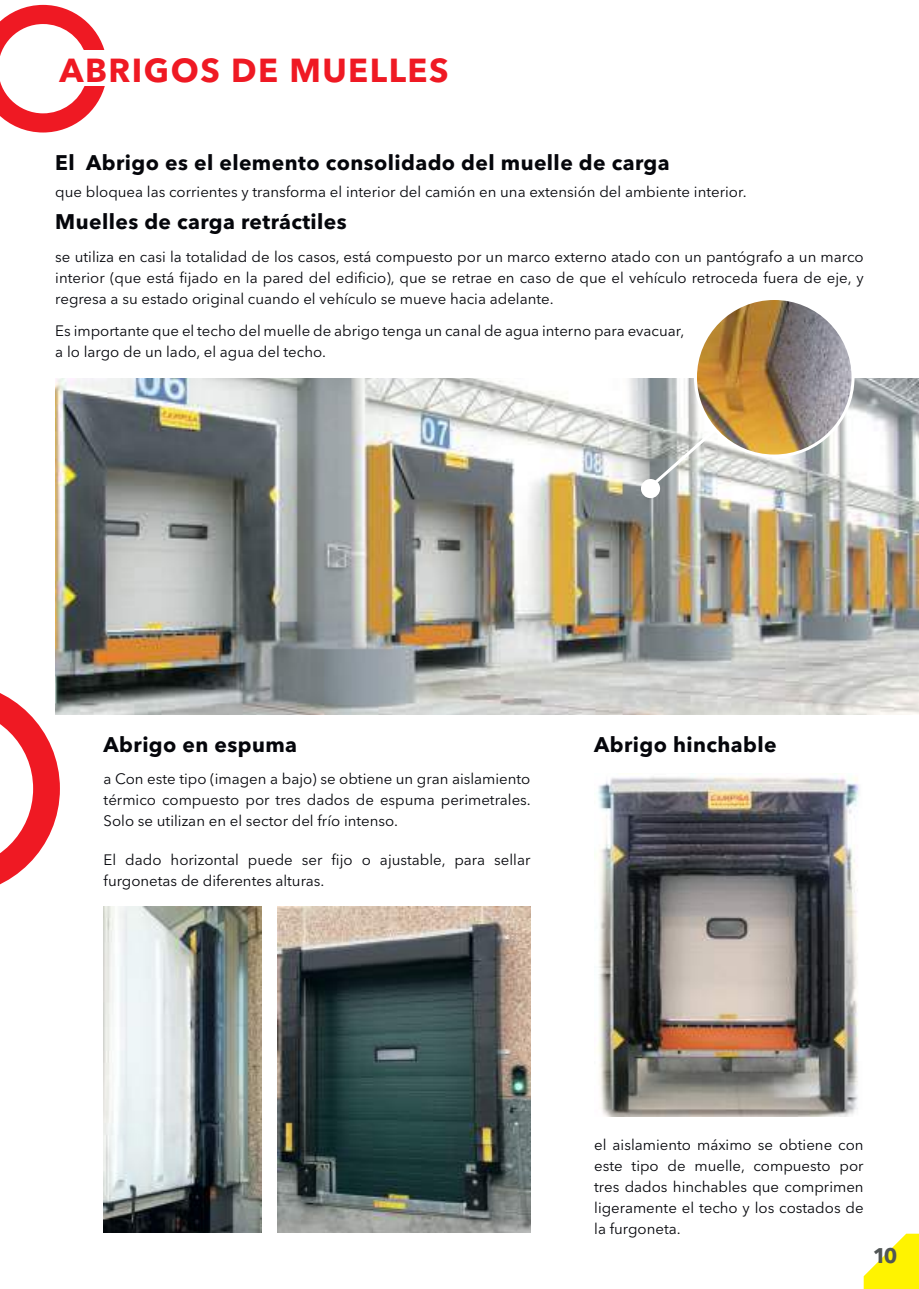
<style>
.page{position:relative;width:919px;height:1289px;background:#fff}
.page>*{position:absolute;margin:0;border:0;box-sizing:border-box;transform-origin:0 0}
.t1{font:700 33px "Avenir Next LT Pro";letter-spacing:.045em;color:#ef1923}
.t2{font:700 21px "Avenir Next LT Pro";letter-spacing:.02em;color:#05060b}
.t3{font:700 21px "Avenir Next LT Pro";color:#515656}
.t4{font:15px/21px "Avenir Next LT Pro";color:#05060b;text-align:justify}
</style>
<div class="page">
<svg style="left:0;top:693px;width:69px;height:192px"></svg>
<svg style="left:0;top:5px;width:105px;height:127px"></svg>
<div style="left:82px;top:51px;width:29px;height:35px;background:#fff"></div>
<svg style="left:863px;top:1233px;width:55px;height:55px"></svg>
<img style="left:55px;top:379px;width:863px;height:335px">
<div style="left:641px;top:479px;width:19px;height:19px;background:#fff;border-radius:50%"></div>
<svg style="left:646px;top:378px;width:131px;height:113px"></svg>
<img style="left:695px;top:298px;width:158px;height:158px;border-radius:79px">
<div style="left:694px;top:297px;width:160px;height:160px;border:3px solid #fff;border-radius:50%"></div>
<img style="left:104px;top:906px;width:158px;height:326px">
<img style="left:277px;top:906px;width:253px;height:326px">
<img style="left:594px;top:773px;width:265px;height:343px">
<h1 class="t1" style="left:60px;top:50px;width:390px">ABRIGOS DE MUELLES</h1>
<h2 class="t2" style="left:55px;top:150px;width:615px">El Abrigo es el elemento consolidado del muelle de carga</h2>
<p class="t4" style="left:55px;top:182px;width:692px">que bloquea las corrientes y transforma el interior del camión en una extensión del ambiente interior.</p>
<h2 class="t2" style="left:55px;top:209px;width:293px">Muelles de carga retráctiles</h2>
<p class="t4" style="left:55px;top:246px;width:809px">se utiliza en casi la totalidad de los casos, está compuesto por un marco externo atado con un pantógrafo a un marco interior (que está fijado en la pared del edificio), que se retrae en caso de que el vehículo retroceda fuera de eje, y regresa a su estado original cuando el vehículo se mueve hacia adelante.</p>
<p class="t4" style="left:55px;top:321px;width:630px">Es importante que el techo del muelle de abrigo tenga un canal de agua interno para evacuar, a lo largo de un lado, el agua del techo.</p>
<h2 class="t2" style="left:104px;top:731px;width:195px">Abrigo en espuma</h2>
<h2 class="t2" style="left:594px;top:731px;width:184px">Abrigo hinchable</h2>
<p class="t4" style="left:104px;top:768px;width:429px">a Con este tipo (imagen a bajo) se obtiene un gran aislamiento térmico compuesto por tres dados de espuma perimetrales.<br>Solo se utilizan en el sector del frío intenso.</p>
<p class="t4" style="left:104px;top:848px;width:428px">El dado horizontal puede ser fijo o ajustable, para sellar furgonetas de diferentes alturas.</p>
<p class="t4" style="left:594px;top:1133px;width:271px">el aislamiento máximo se obtiene con este tipo de muelle, compuesto por tres dados hinchables que comprimen ligeramente el techo y los costados de la furgoneta.</p>
<h2 class="t3" style="left:872px;top:1242px;width:26px">10</h2>
</div>
